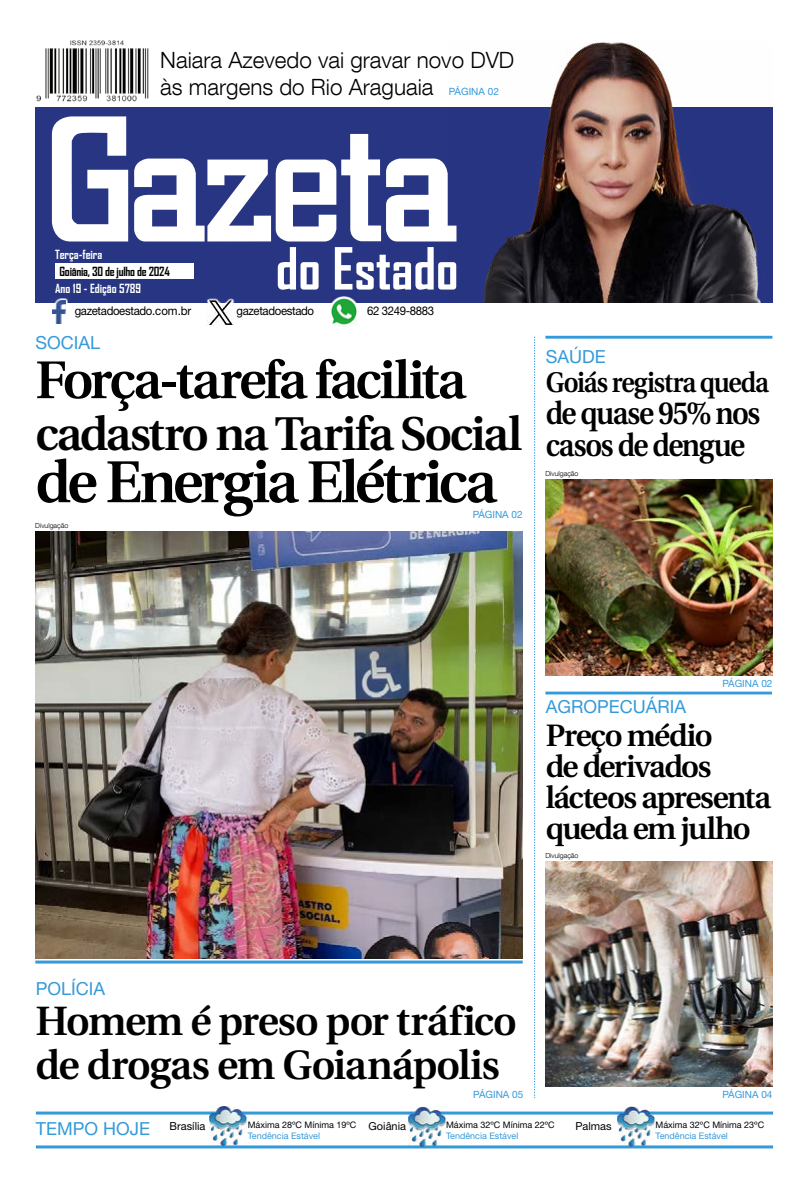
<style>
.page{position:relative;width:808px;height:1191px;background:#fff}
.page>*{position:absolute;margin:0;border:0;box-sizing:border-box;transform-origin:0 0}
.t1{font:600 59px "Utopia";letter-spacing:-.05em;color:#000}
.t2{font:700 55.6px "Agency FB";color:#fff}
.t3{font:600 53px "Utopia";letter-spacing:-.05em;color:#000}
.t4{font:600 47.3px "Utopia";letter-spacing:-.05em;color:#000}
.t5{font:600 40.9px/43.6px "Utopia";letter-spacing:-.03em;color:#000}
.t6{font:600 31.9px/32px "Utopia";letter-spacing:-.05em;color:#000;scale:.91 1}
.t7{font:600 30.9px/30.9px "Utopia";letter-spacing:-.045em;color:#000}
.t8{font:600 28.3px "Utopia";letter-spacing:-.04em;color:#000;scale:.91 1}
.t9{font:300 22.4px/26.8px "Helvetica Neue LT Com";color:#000}
.t10{font:18px "Helvetica Neue LT Std";color:#349ada}
.t11{font:700 12.1px "Agency FB";color:#fff}
.t12{font:700 12.1px "Agency FB";letter-spacing:-.02em;color:#000}
.t13{font:12px "Helvetica Neue LT Std";letter-spacing:-.03em;color:#000;scale:.95 1}
.t14{font:11px "Helvetica Neue LT Std";color:#000}
.t15{font:10px "Helvetica Neue LT Std";color:#349ada}
.t16{font:9px "Helvetica Neue LT Std";color:#000}
.t17{font:9px "Helvetica Neue LT Std";color:#349ada}
.t18{font:300 7px "Helvetica Neue LT Com";color:#000}
.s1{font-size:11px}
</style>
<div class="page">
<div style="left:35px;top:107px;width:737px;height:196px;background:#283583"></div>
<svg style="left:52px;top:116px;width:76px;height:125px"></svg>
<svg style="left:134px;top:134px;width:313px;height:107px"></svg>
<div style="left:55px;top:263px;width:138px;height:16px;background:#fff"></div>
<svg style="left:56px;top:298px;width:11px;height:16px"></svg>
<img style="left:52px;top:300px;width:13px;height:24px">
<img style="left:36px;top:40px;width:112px;height:62px">
<img style="left:329px;top:296px;width:28px;height:30px">
<img style="left:447px;top:43px;width:326px;height:260px">
<div style="left:206px;top:298px;width:29px;height:29px;background:#fff"></div>
<img style="left:206px;top:299px;width:28px;height:26px">
<div style="left:157px;top:48px;width:361px;height:55px;background:#fff"></div>
<hr style="left:36px;top:1111px;width:737px;height:3px;background:#349ada">
<hr style="left:36px;top:1145px;width:737px;height:3px;background:#349ada">
<img style="left:409px;top:1106px;width:37px;height:42px">
<img style="left:210px;top:1106px;width:38px;height:40px">
<img style="left:618px;top:1106px;width:37px;height:40px">
<hr style="left:545px;top:336px;width:227px;height:3px;background:#349ada">
<hr style="left:545px;top:691px;width:227px;height:3px;background:#349ada">
<hr style="left:35px;top:960px;width:488px;height:3px;background:#349ada">
<svg style="left:534px;top:337px;width:1px;height:761px"></svg>
<img style="left:546px;top:479px;width:226px;height:196px">
<img style="left:35px;top:531px;width:488px;height:427px">
<img style="left:546px;top:861px;width:226px;height:225px">
<h3 class="t9" style="left:160px;top:46px;width:355px">Naiara Azevedo vai gravar novo DVD às margens do Rio Araguaia</h3>
<p class="t15" style="left:449px;top:85px;width:51px">PÁGINA 02</p>
<h3 class="t11" style="left:55px;top:247px;width:49px">Terça-feira</h3>
<h3 class="t12" style="left:60px;top:264px;width:112px">Goiânia, 30 de julho de 2024</h3>
<h3 class="t11" style="left:55px;top:281px;width:88px">Ano 19 - Edição 5789</h3>
<h2 class="t2" style="left:276px;top:234px;width:184px">do Estado</h2>
<h3 class="t13" style="left:75px;top:304px;width:124px">gazetadoestado.com.br</h3>
<h3 class="t13" style="left:236px;top:304px;width:83px">gazetadoestado</h3>
<h3 class="t13" style="left:367px;top:303px;width:72px">62 3249-8883</h3>
<h3 class="t10" style="left:35px;top:332px;width:66px">SOCIAL</h3>
<h3 class="t3" style="left:35px;top:350px;width:432px">Força-tarefa facilita</h3>
<h3 class="t4" style="left:35px;top:407px;width:488px">cadastro na Tarifa Social</h3>
<h1 class="t1" style="left:35px;top:449px;width:463px">de Energia Elétrica</h1>
<p class="t15" style="left:473px;top:508px;width:51px">PÁGINA 02</p>
<p class="t18" style="left:35px;top:521px;width:35px">Divulgação</p>
<h3 class="t10" style="left:546px;top:346px;width:61px">SAÚDE</h3>
<h3 class="t8" style="left:546px;top:367px;width:247px">Goiás registra queda</h3>
<h3 class="t6" style="left:546px;top:398px;width:238px">de quase 95% nos casos de dengue</h3>
<p class="t18" style="left:545px;top:469px;width:35px">Divulgação</p>
<p class="t15" style="left:722px;top:677px;width:51px">PÁGINA 02</p>
<h3 class="t10" style="left:546px;top:696px;width:142px">AGROPECUÁRIA</h3>
<h3 class="t7" style="left:546px;top:720px;width:227px">Preço médio<br>de derivados lácteos apresenta queda em julho</h3>
<p class="t18" style="left:545px;top:851px;width:35px">Divulgação</p>
<h3 class="t10" style="left:36px;top:977px;width:71px">POLÍCIA</h3>
<h3 class="t5" style="left:36px;top:999px;width:483px">Homem é preso por tráfico de drogas em Goianápolis</h3>
<p class="t15" style="left:473px;top:1088px;width:51px">PÁGINA 05</p>
<p class="t15" style="left:722px;top:1088px;width:51px">PÁGINA 04</p>
<h3 class="t10" style="left:36px;top:1117px;width:171px">TEMPO HOJE <sup>Brasília</sup></h3>
<p class="t16" style="left:248px;top:1119px;width:160px">Máxima 28ºC Mínima 19ºC <span class="s1">Goiânia</span></p>
<p class="t14" style="left:575px;top:1119px;width:38px">Palmas</p>
<p class="t17" style="left:248px;top:1130px;width:74px">Tendência Estável</p>
<p class="t16" style="left:446px;top:1119px;width:110px">Máxima 32ºC Mínima 22ºC</p>
<p class="t17" style="left:446px;top:1130px;width:74px">Tendência Estável</p>
<p class="t16" style="left:655px;top:1119px;width:110px">Máxima 32ºC Mínima 23ºC</p>
<p class="t17" style="left:655px;top:1130px;width:74px">Tendência Estável</p>
</div>
